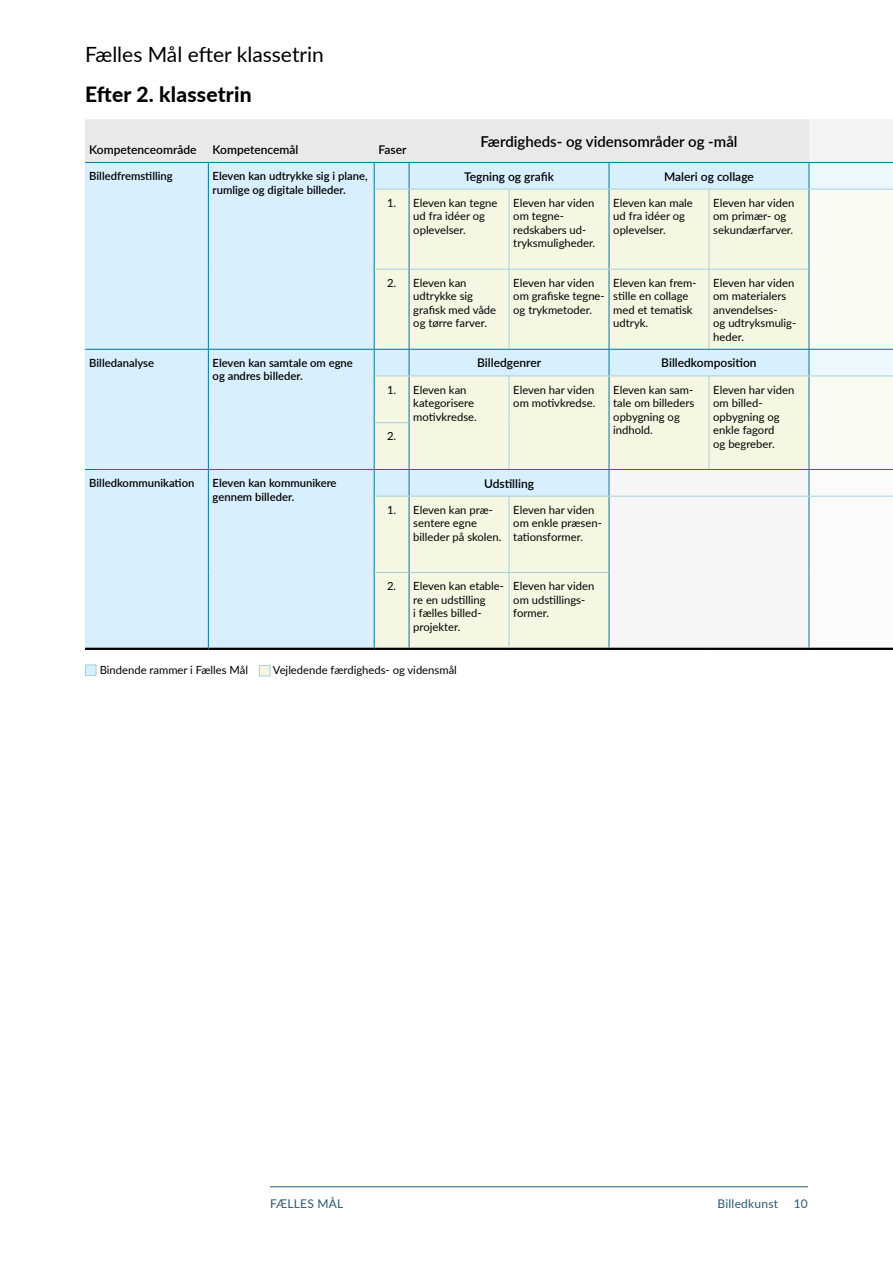
<style>
.page{position:relative;width:893px;height:1263px;background:#fff}
.page>*{position:absolute;margin:0;border:0;box-sizing:border-box;transform-origin:0 0}
.Fælles_mål_efter{font:21px "Lato";color:#000}
._08_Mellemrubrik_13{font:800 21px "Lato";letter-spacing:.01em;color:#000}
._09_Tabel__10_pt_ove{font:600 15px "Lato";color:#000}
._09_Tabeltekst_over{font:600 12px "Lato";color:#000}
.t1{font:12px "Lato";letter-spacing:.02em;color:#2b586f}
._09_Tabeltekst_7_5_p{font:11.25px/13.5px "Lato";color:#000}
._09_Tabeltekst_7_5_s{font:600 11.25px/13.5px "Lato";color:#000}
</style>
<div class="page">
<hr style="left:85px;top:648px;width:123px;height:2px;background:#000">
<hr style="left:208px;top:648px;width:166px;height:2px;background:#000">
<hr style="left:374px;top:648px;width:35px;height:2px;background:#000">
<hr style="left:409px;top:648px;width:100px;height:2px;background:#000">
<hr style="left:509px;top:648px;width:100px;height:2px;background:#000">
<hr style="left:609px;top:648px;width:100px;height:2px;background:#000">
<hr style="left:709px;top:648px;width:100px;height:2px;background:#000">
<hr style="left:809px;top:648px;width:84px;height:2px;background:#000">
<svg style="left:85px;top:119px;width:808px;height:530px"></svg>
<hr style="left:374px;top:496px;width:1px;height:76px;background:#007798">
<hr style="left:409px;top:496px;width:1px;height:76px;background:#007798">
<hr style="left:609px;top:496px;width:1px;height:76px;background:#007798">
<hr style="left:809px;top:496px;width:1px;height:76px;background:#007798">
<hr style="left:374px;top:572px;width:1px;height:76px;background:#007798">
<hr style="left:409px;top:572px;width:1px;height:76px;background:#007798">
<hr style="left:609px;top:572px;width:1px;height:76px;background:#007798">
<hr style="left:809px;top:572px;width:1px;height:76px;background:#007798">
<hr style="left:375px;top:496px;width:34px;height:1px;background:#a7cfdc">
<hr style="left:409px;top:496px;width:100px;height:1px;background:#a7cfdc">
<hr style="left:509px;top:496px;width:100px;height:1px;background:#a7cfdc">
<hr style="left:509px;top:496px;width:1px;height:76px;background:#a7cfdc">
<hr style="left:609px;top:496px;width:100px;height:1px;background:#a7cfdc">
<hr style="left:709px;top:496px;width:100px;height:1px;background:#a7cfdc">
<hr style="left:809px;top:496px;width:84px;height:1px;background:#a7cfdc">
<hr style="left:375px;top:572px;width:34px;height:1px;background:#a7cfdc">
<hr style="left:509px;top:573px;width:1px;height:75px;background:#a7cfdc">
<hr style="left:409px;top:572px;width:100px;height:1px;background:#a7cfdc">
<hr style="left:509px;top:572px;width:100px;height:1px;background:#a7cfdc">
<div style="left:85px;top:664px;width:11px;height:12px;background:#d8effd;border:1px solid #a7cfdc"></div>
<div style="left:259px;top:665px;width:11px;height:11px;background:#f5f7e2;border:1px solid #a7cfdc"></div>
<hr style="left:270px;top:1186px;width:538px;height:1px;background:#2b586f">
<p class="Fælles_mål_efter" style="left:85px;top:40px;width:240px">Fælles Mål efter klassetrin</p>
<p class="_08_Mellemrubrik_13" style="left:85px;top:79px;width:168px">Efter 2. klassetrin</p>
<p class="_09_Tabeltekst_over" style="left:89px;top:141px;width:109px">Kompetenceområde</p>
<p class="_09_Tabeltekst_over" style="left:213px;top:141px;width:87px">Kompetencemål</p>
<p class="_09_Tabeltekst_over" style="left:378px;top:141px;width:30px">Faser</p>
<p class="_09_Tabel__10_pt_ove" style="left:480px;top:131px;width:258px">Færdigheds- og vidensområder og -mål</p>
<p class="_09_Tabeltekst_7_5_s" style="left:89px;top:169px;width:85px">Billedfremstilling</p>
<p class="_09_Tabeltekst_7_5_s" style="left:213px;top:169px;width:157px">Eleven kan udtrykke sig i plane, rumlige og digitale billeder.</p>
<p class="_09_Tabeltekst_over" style="left:464px;top:168px;width:92px">Tegning og grafik</p>
<p class="_09_Tabeltekst_over" style="left:664px;top:168px;width:91px">Maleri og collage</p>
<p class="_09_Tabeltekst_7_5_p" style="left:387px;top:195px;width:11px">1.</p>
<p class="_09_Tabeltekst_7_5_p" style="left:413px;top:195px;width:86px">Eleven kan tegne ud fra idéer og oplevelser.</p>
<p class="_09_Tabeltekst_7_5_p" style="left:513px;top:195px;width:83px">Eleven har viden om tegne&shy;redskabers ud&shy;tryksmuligheder.</p>
<p class="_09_Tabeltekst_7_5_p" style="left:613px;top:195px;width:81px">Eleven kan male ud fra idéer og oplevelser.</p>
<p class="_09_Tabeltekst_7_5_p" style="left:713px;top:195px;width:83px">Eleven har viden om primær- og sekundærfarver.</p>
<p class="_09_Tabeltekst_7_5_p" style="left:387px;top:275px;width:11px">2.</p>
<p class="_09_Tabeltekst_7_5_p" style="left:413px;top:275px;width:84px">Eleven kan udtrykke sig grafisk med våde og tørre farver.</p>
<p class="_09_Tabeltekst_7_5_p" style="left:513px;top:275px;width:92px">Eleven har viden om grafiske tegne&shy;og trykmetoder.</p>
<p class="_09_Tabeltekst_7_5_p" style="left:613px;top:275px;width:85px">Eleven kan frem&shy;stille en collage med et tematisk udtryk.</p>
<p class="_09_Tabeltekst_7_5_p" style="left:713px;top:275px;width:85px">Eleven har viden om materialers anvendelses-<br>og udtryksmulig&shy;heder.</p>
<p class="_09_Tabeltekst_7_5_s" style="left:89px;top:355px;width:66px">Billedanalyse</p>
<p class="_09_Tabeltekst_7_5_s" style="left:213px;top:355px;width:142px">Eleven kan samtale om egne og andres billeder.</p>
<p class="_09_Tabeltekst_over" style="left:477px;top:354px;width:65px">Billedgenrer</p>
<p class="_09_Tabeltekst_over" style="left:661px;top:354px;width:97px">Billedkomposition</p>
<p class="_09_Tabeltekst_7_5_p" style="left:387px;top:382px;width:11px">1.</p>
<p class="_09_Tabeltekst_7_5_p" style="left:413px;top:382px;width:65px">Eleven kan kategorisere motivkredse.</p>
<p class="_09_Tabeltekst_7_5_p" style="left:513px;top:382px;width:84px">Eleven har viden om motivkredse.</p>
<p class="_09_Tabeltekst_7_5_p" style="left:613px;top:382px;width:83px">Eleven kan sam&shy;tale om billeders opbygning og indhold.</p>
<p class="_09_Tabeltekst_7_5_p" style="left:713px;top:382px;width:83px">Eleven har viden om billed&shy;opbygning og enkle fagord<br>og begreber.</p>
<p class="_09_Tabeltekst_7_5_p" style="left:387px;top:429px;width:11px">2.</p>
<p class="_09_Tabeltekst_7_5_s" style="left:89px;top:476px;width:107px">Billedkommunikation</p>
<p class="_09_Tabeltekst_7_5_s" style="left:213px;top:476px;width:125px">Eleven kan kommunikere gennem billeder.</p>
<p class="_09_Tabeltekst_over" style="left:484px;top:475px;width:52px">Udstilling</p>
<p class="_09_Tabeltekst_7_5_p" style="left:387px;top:502px;width:11px">1.</p>
<p class="_09_Tabeltekst_7_5_p" style="left:413px;top:502px;width:90px">Eleven kan præ&shy;sentere egne billeder på skolen.</p>
<p class="_09_Tabeltekst_7_5_p" style="left:513px;top:502px;width:90px">Eleven har viden om enkle præsen&shy;tationsformer.</p>
<p class="_09_Tabeltekst_7_5_p" style="left:387px;top:579px;width:11px">2.</p>
<p class="_09_Tabeltekst_7_5_p" style="left:413px;top:579px;width:92px">Eleven kan etable&shy;re en udstilling<br>i fælles billed&shy;projekter.</p>
<p class="_09_Tabeltekst_7_5_p" style="left:513px;top:579px;width:83px">Eleven har viden om udstillings&shy;former.</p>
<p class="_09_Tabeltekst_7_5_p" style="left:100px;top:663px;width:150px">Bindende rammer i Fælles Mål</p>
<p class="_09_Tabeltekst_7_5_p" style="left:273px;top:663px;width:185px">Vejledende færdigheds- og vidensmål</p>
<p class="t1" style="left:270px;top:1195px;width:25px">Fælles</p>
<p class="t1" style="left:317px;top:1195px;width:24px">Mål</p>
<p class="t1" style="left:717px;top:1195px;width:62px">Billedkunst</p>
<p class="t1" style="left:794px;top:1195px;width:16px">10</p>
</div>
